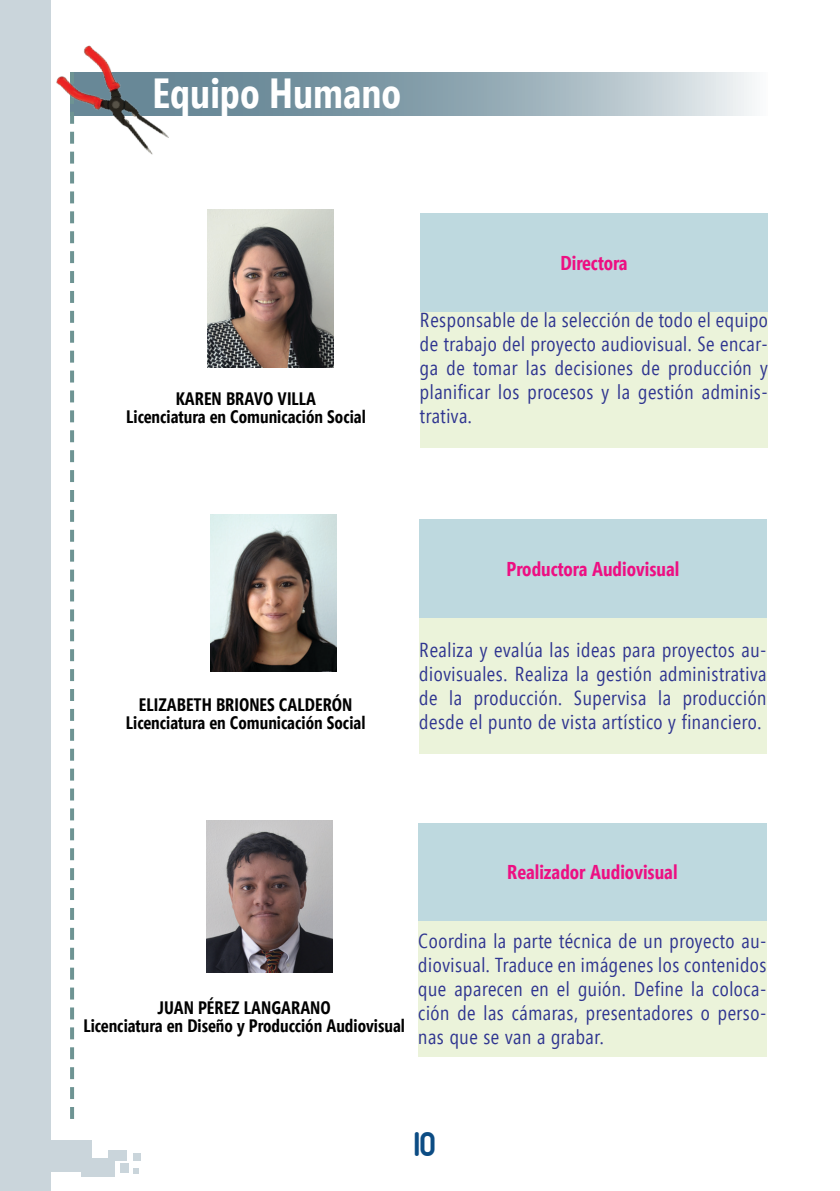
<style>
.page{position:relative;width:840px;height:1191px;background:#fff}
.page>*{position:absolute;margin:0;border:0;box-sizing:border-box;transform-origin:0 0}
.t1{font:700 42px "Segoe Condensed";color:#fff}
.t2{font:34px "Nanosecond Thick BRK";color:#0c4c84}
.Paragraph_Style_2{font:20.2px/24px "Segoe Condensed";letter-spacing:.03em;color:#2f3590;text-align:justify}
.t3{font:700 20px "Segoe Condensed";color:#ed0f82}
.t4{font:700 18px "Segoe Condensed";color:#000}
</style>
<div class="page">
<div style="left:0;top:0;width:51px;height:1191px;background:#cad5db"></div>
<div style="left:37px;top:1139px;width:55px;height:32px;background:#cad5db"></div>
<div style="left:81px;top:1158px;width:33px;height:18px;background:#cad5db"></div>
<div style="left:109px;top:1150px;width:18px;height:10px;background:#cad5db"></div>
<svg style="left:133px;top:1168px;width:5px;height:5px"></svg>
<div style="left:120px;top:1163px;width:9px;height:9px;background:#cad5db"></div>
<div style="left:133px;top:1153px;width:8px;height:7px;background:#cad5db"></div>
<svg style="left:192px;top:72px;width:560px;height:43px;background:#99aeb8"></svg>
<svg style="left:70px;top:199px;width:4px;height:920px"></svg>
<div style="left:420px;top:214px;width:347px;height:98px;background:#bed9df"></div>
<div style="left:420px;top:312px;width:347px;height:135px;background:#ebf3da"></div>
<div style="left:419px;top:520px;width:347px;height:98px;background:#bed9df"></div>
<div style="left:419px;top:618px;width:347px;height:135px;background:#ebf3da"></div>
<div style="left:418px;top:823px;width:348px;height:98px;background:#bed9df"></div>
<div style="left:418px;top:921px;width:348px;height:135px;background:#ebf3da"></div>
<img style="left:56px;top:45px;width:136px;height:154px">
<img style="left:208px;top:210px;width:125px;height:157px">
<img style="left:211px;top:514px;width:125px;height:157px">
<img style="left:206px;top:821px;width:126px;height:151px">
<p class="t1" style="left:152px;top:67px;width:250px">Equipo Humano</p>
<p class="t4" style="left:176px;top:388px;width:142px">KAREN BRAVO VILLA</p>
<p class="t4" style="left:126px;top:406px;width:241px">Licenciatura en Comunicación Social</p>
<p class="t3" style="left:560px;top:251px;width:69px">Directora</p>
<p class="Paragraph_Style_2" style="left:420px;top:308px;width:349px">Responsable de la selección de todo el equipo de trabajo del proyecto audiovisual. Se encar&shy;ga de tomar las decisiones de producción y planificar los procesos y la gestión adminis&shy;trativa.</p>
<p class="t4" style="left:139px;top:694px;width:215px">ELIZABETH BRIONES CALDERÓN</p>
<p class="t4" style="left:126px;top:712px;width:241px">Licenciatura en Comunicación Social</p>
<p class="t3" style="left:506px;top:557px;width:174px">Productora Audiovisual</p>
<p class="Paragraph_Style_2" style="left:419px;top:638px;width:348px">Realiza y evalúa las ideas para proyectos au&shy;diovisuales. Realiza la gestión administrativa de la producción. Supervisa la producción desde el punto de vista artístico y financiero.</p>
<p class="t3" style="left:507px;top:860px;width:172px">Realizador Audiovisual</p>
<p class="t4" style="left:157px;top:997px;width:175px">JUAN PÉREZ LANGARANO</p>
<p class="t4" style="left:83px;top:1015px;width:323px">Licenciatura en Diseño y Producción Audiovisual</p>
<p class="Paragraph_Style_2" style="left:418px;top:929px;width:349px">Coordina la parte técnica de un proyecto au&shy;diovisual. Traduce en imágenes los contenidos que aparecen en el guión. Define la coloca&shy;ción de las cámaras, presentadores o perso&shy;nas que se van a grabar.</p>
<h2 class="t2" style="left:414px;top:1126px;width:23px">10</h2>
</div>
